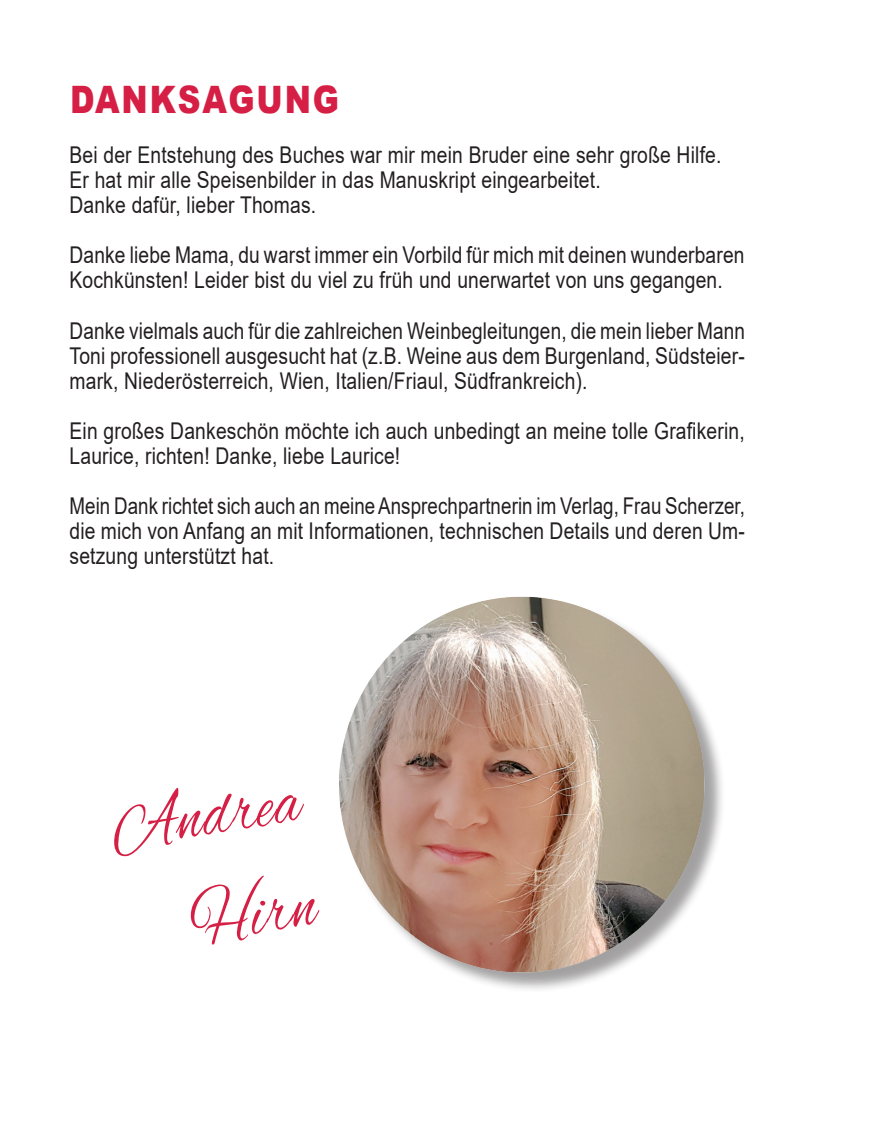
<style>
.page{position:relative;width:874px;height:1122px;background:#fff}
.page>*{position:absolute;margin:0;border:0;box-sizing:border-box;transform-origin:0 0}
.t1{font:75.6px/105px "Alex Brush";color:#d61f44;text-align:right;scale:.83 1}
.t2{font:900 37.8px "Arial";letter-spacing:.06em;color:#d61f44;scale:.83 1}
.t3{font:23.1px/25px "Arial";letter-spacing:.01em;color:#231f20;scale:.83 1}
.t4{font:23.1px/25px "Arial";letter-spacing:.01em;color:#231f20;text-align:justify;scale:.82 1}
.t5{font:23.1px/25px "Arial";letter-spacing:.01em;color:#231f20;text-align:justify;scale:.81 1}
</style>
<div class="page">
<div style="left:342px;top:599px;width:383px;height:394px;background:#231f20;opacity:.42"></div>
<img style="left:339px;top:596px;width:370px;height:395px">
<h2 class="t2" style="left:70px;top:72px;width:325px">DANKSAGUNG</h2>
<p class="t3" style="left:69px;top:142px;width:786px">Bei der Entstehung des Buches war mir mein Bruder eine sehr große Hilfe.<br>Er hat mir alle Speisenbilder in das Manuskript eingearbeitet.<br>Danke dafür, lieber Thomas.</p>
<p class="t3" style="left:69px;top:242px;width:814px">Danke liebe Mama, du warst immer ein Vorbild für mich mit deinen wunderbaren<br>Kochkünsten! Leider bist du viel zu früh und unerwartet von uns gegangen.</p>
<p class="t4" style="left:69px;top:318px;width:825px">Danke vielmals auch für die zahlreichen Weinbegleitungen, die mein lieber Mann Toni professionell ausgesucht hat (z.B. Weine aus dem Burgenland, Südsteier&shy;mark, Niederösterreich, Wien, Italien/Friaul, Südfrankreich).</p>
<p class="t3" style="left:69px;top:418px;width:814px">Ein großes Dankeschön möchte ich auch unbedingt an meine tolle Grafikerin,<br>Laurice, richten! Danke, liebe Laurice!</p>
<p class="t5" style="left:69px;top:493px;width:835px">Mein Dank richtet sich auch an meine Ansprechpartnerin im Verlag, Frau Scherzer, die mich von Anfang an mit Informationen, technischen Details und deren Um&shy;setzung unterstützt hat.</p>
<h1 class="t1" style="left:104px;top:782px;width:229px;rotate:-9deg">Andrea<br>Hirn</h1>
</div>
